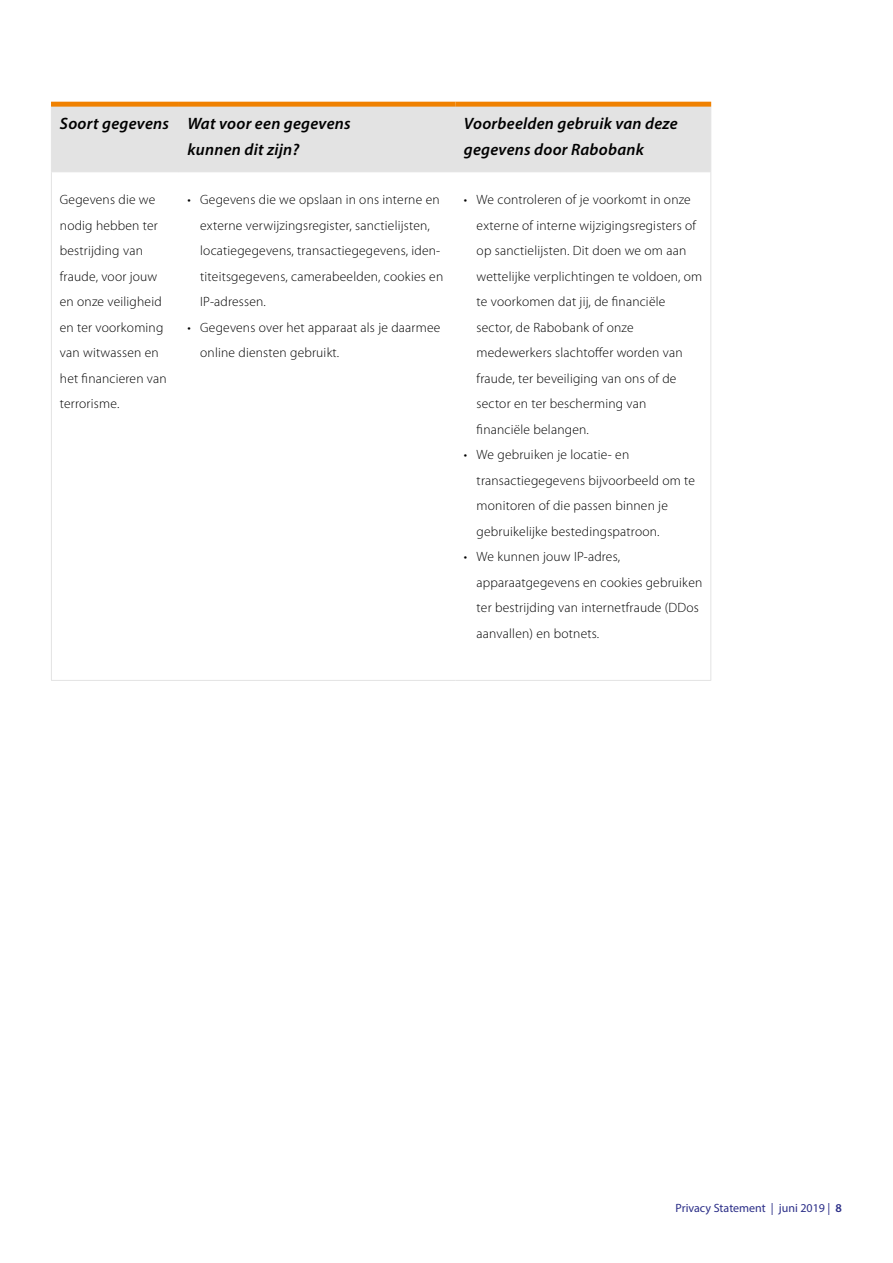
<style>
.page{position:relative;width:893px;height:1263px;background:#fff}
.page>*{position:absolute;margin:0;border:0;box-sizing:border-box;transform-origin:0 0}
.t1{font:italic 600 16.5px/25.5px "Myriad Pro";letter-spacing:.015em;color:#000}
.t2{font:300 13.5px/25.5px "Myriad Pro";letter-spacing:.015em;color:#000}
.t3{font:12px "Myriad Pro";color:#2c2f88}
.s1{font-weight:600}
</style>
<div class="page">
<div style="left:52px;top:107px;width:658px;height:64px;background:#e3e3e3"></div>
<hr style="left:51px;top:107px;width:1px;height:64px;background:#e3e3e3">
<hr style="left:710px;top:107px;width:1px;height:64px;background:#e3e3e3">
<hr style="left:51px;top:171px;width:128px;height:1px;background:#e3e3e3">
<hr style="left:179px;top:171px;width:276px;height:1px;background:#e3e3e3">
<hr style="left:455px;top:171px;width:256px;height:1px;background:#e3e3e3">
<hr style="left:51px;top:172px;width:1px;height:508px;background:#e3e3e3">
<hr style="left:710px;top:172px;width:1px;height:508px;background:#e3e3e3">
<hr style="left:51px;top:680px;width:128px;height:1px;background:#e3e3e3">
<hr style="left:179px;top:680px;width:276px;height:1px;background:#e3e3e3">
<hr style="left:455px;top:680px;width:256px;height:1px;background:#e3e3e3">
<div style="left:51px;top:102px;width:128px;height:5px;background:#f08100"></div>
<div style="left:179px;top:102px;width:276px;height:5px;background:#f08100"></div>
<div style="left:455px;top:102px;width:256px;height:5px;background:#f08100"></div>
<p class="t1" style="left:187px;top:111px;width:165px;text-indent:-128px">Soort gegevens Wat voor een gegevens kunnen dit zijn?</p>
<p class="t1" style="left:464px;top:111px;width:215px">Voorbeelden gebruik van deze gegevens door Rabobank</p>
<p class="t2" style="left:60px;top:187px;width:108px">Gegevens die we nodig hebben ter bestrijding van fraude, voor jouw en onze veiligheid en ter voorkoming van witwassen en het financieren van terrorisme.</p>
<p class="t2" style="left:200px;top:187px;width:245px;text-indent:-13px">• Gegevens die we opslaan in ons interne en externe verwijzingsregister, sanctielijsten, locatiegegevens, transactiegegevens, iden&shy;titeitsgegevens, camerabeelden, cookies en IP-adressen.</p>
<p class="t2" style="left:477px;top:187px;width:227px;text-indent:-13px">• We controleren of je voorkomt in onze externe of interne wijzigingsregisters of op sanctielijsten. Dit doen we om aan wettelijke verplichtingen te voldoen, om te voorkomen dat jij, de financiële sector, de Rabobank of onze medewerkers slachtoffer worden van fraude, ter beveiliging van ons of de sector en ter bescherming van financiële belangen.</p>
<p class="t2" style="left:477px;top:442px;width:220px;text-indent:-13px">• We gebruiken je locatie- en transactiegegevens bijvoorbeeld om te monitoren of die passen binnen je gebruikelijke bestedingspatroon.</p>
<p class="t2" style="left:477px;top:544px;width:227px;text-indent:-13px">• We kunnen jouw IP-adres, apparaatgegevens en cookies gebruiken ter bestrijding van internetfraude (DDos aanvallen) en botnets.</p>
<p class="t2" style="left:200px;top:315px;width:242px;text-indent:-13px">• Gegevens over het apparaat als je daarmee online diensten gebruikt.</p>
<p class="t3" style="left:675px;top:1200px;width:168px">Privacy Statement | juni 2019 | <span class="s1">8</span></p>
</div>
